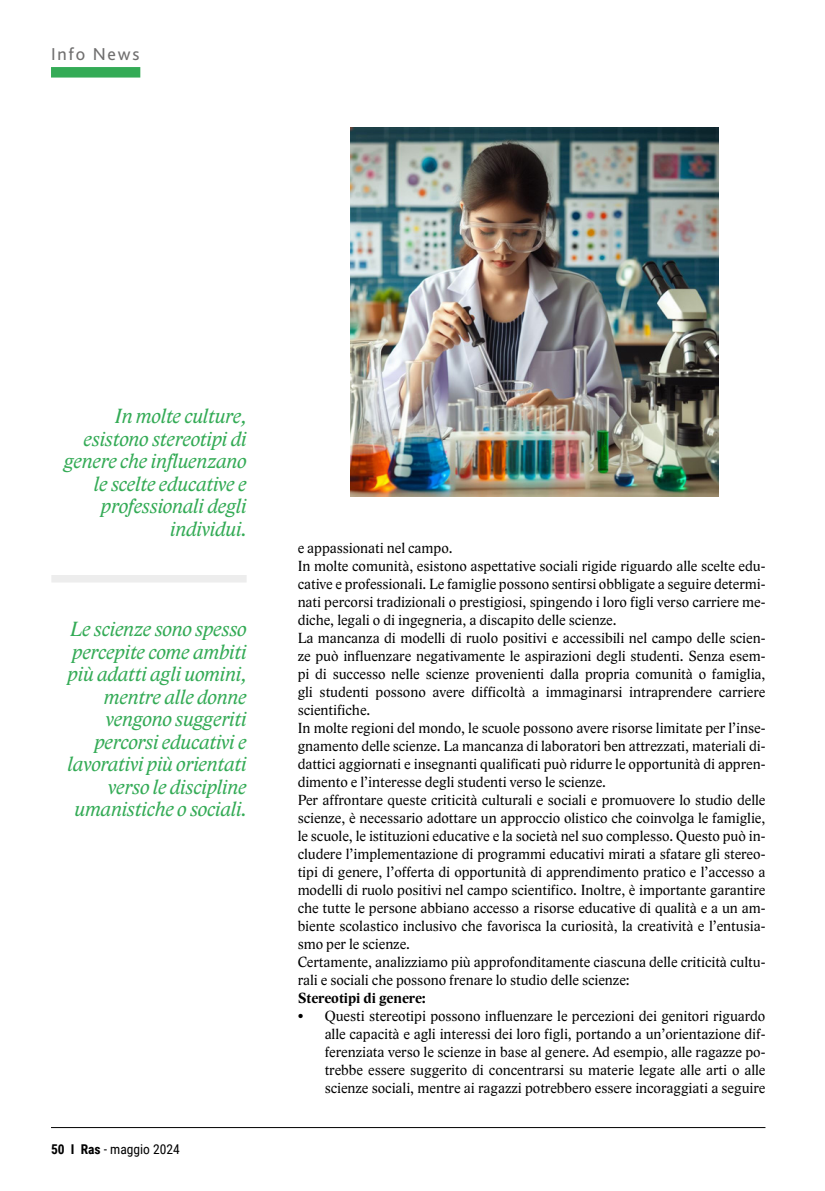
<style>
.page{position:relative;width:825px;height:1191px;background:#fff}
.page>*{position:absolute;margin:0;border:0;box-sizing:border-box;transform-origin:0 0}
.Occhiello_testo{font:italic 21px/22.5px "Lido STF";letter-spacing:-.01em;color:#34ab56;text-align:right}
.Testatina_mini{font:18px "Bliss Pro";letter-spacing:.1em;color:#706f6f}
.Colonne_testo{font:15px/18px "Lido STF";color:#000;text-align:justify}
.Colonne_testo-2{font:700 15px "Lido STF";color:#000}
.t1{font:13.5px "Roboto Condensed";color:#000}
.s1{font-weight:700}
</style>
<div class="page">
<hr style="left:51px;top:1127px;width:714px;height:1px;background:#000">
<div style="left:51px;top:67px;width:89px;height:11px;background:#34ab56"></div>
<div style="left:51px;top:575px;width:196px;height:7px;background:#ededed"></div>
<img style="left:350px;top:128px;width:369px;height:368px">
<p class="Testatina_mini" style="left:51px;top:42px;width:90px">Info News</p>
<p class="Occhiello_testo" style="left:64px;top:405px;width:184px">In molte culture, esistono stereotipi di genere che influenzano le scelte educative e professionali degli individui.</p>
<p class="Occhiello_testo" style="left:68px;top:618px;width:180px">Le scienze sono spesso percepite come ambiti più adatti agli uomini, mentre alle donne vengono suggeriti percorsi educativi e lavorativi più orientati verso le discipline umanistiche o sociali.</p>
<p class="t1" style="left:51px;top:1140px;width:130px"><span class="s1">50 I Ras</span> - maggio 2024</p>
<p class="Colonne_testo" style="left:298px;top:539px;width:156px">e appassionati nel campo.</p>
<p class="Colonne_testo" style="left:298px;top:557px;width:469px">In molte comunità, esistono aspettative sociali rigide riguardo alle scelte edu&shy;cative e professionali. Le famiglie possono sentirsi obbligate a seguire determi&shy;nati percorsi tradizionali o prestigiosi, spingendo i loro figli verso carriere me&shy;diche, legali o di ingegneria, a discapito delle scienze.</p>
<p class="Colonne_testo" style="left:298px;top:629px;width:469px">La mancanza di modelli di ruolo positivi e accessibili nel campo delle scien&shy;ze può influenzare negativamente le aspirazioni degli studenti. Senza esem&shy;pi di successo nelle scienze provenienti dalla propria comunità o famiglia, gli studenti possono avere difficoltà a immaginarsi intraprendere carriere scientifiche.</p>
<p class="Colonne_testo" style="left:298px;top:719px;width:469px">In molte regioni del mondo, le scuole possono avere risorse limitate per l’inse&shy;gnamento delle scienze. La mancanza di laboratori ben attrezzati, materiali di&shy;dattici aggiornati e insegnanti qualificati può ridurre le opportunità di appren&shy;dimento e l’interesse degli studenti verso le scienze.</p>
<p class="Colonne_testo" style="left:298px;top:791px;width:469px">Per affrontare queste criticità culturali e sociali e promuovere lo studio delle scienze, è necessario adottare un approccio olistico che coinvolga le famiglie, le scuole, le istituzioni educative e la società nel suo complesso. Questo può in&shy;cludere l’implementazione di programmi educativi mirati a sfatare gli stereo&shy;tipi di genere, l’offerta di opportunità di apprendimento pratico e l’accesso a modelli di ruolo positivi nel campo scientifico. Inoltre, è importante garantire che tutte le persone abbiano accesso a risorse educative di qualità e a un am&shy;biente scolastico inclusivo che favorisca la curiosità, la creatività e l’entusia&shy;smo per le scienze.</p>
<p class="Colonne_testo" style="left:298px;top:953px;width:469px">Certamente, analizziamo più approfonditamente ciascuna delle criticità cultu&shy;rali e sociali che possono frenare lo studio delle scienze:</p>
<p class="Colonne_testo-2" style="left:298px;top:989px;width:130px">Stereotipi di genere:</p>
<p class="Colonne_testo" style="left:325px;top:1007px;width:442px;text-indent:-27px">• Questi stereotipi possono influenzare le percezioni dei genitori riguardo alle capacità e agli interessi dei loro figli, portando a un’orientazione dif&shy;ferenziata verso le scienze in base al genere. Ad esempio, alle ragazze po&shy;trebbe essere suggerito di concentrarsi su materie legate alle arti o alle scienze sociali, mentre ai ragazzi potrebbero essere incoraggiati a seguire</p>
</div>
